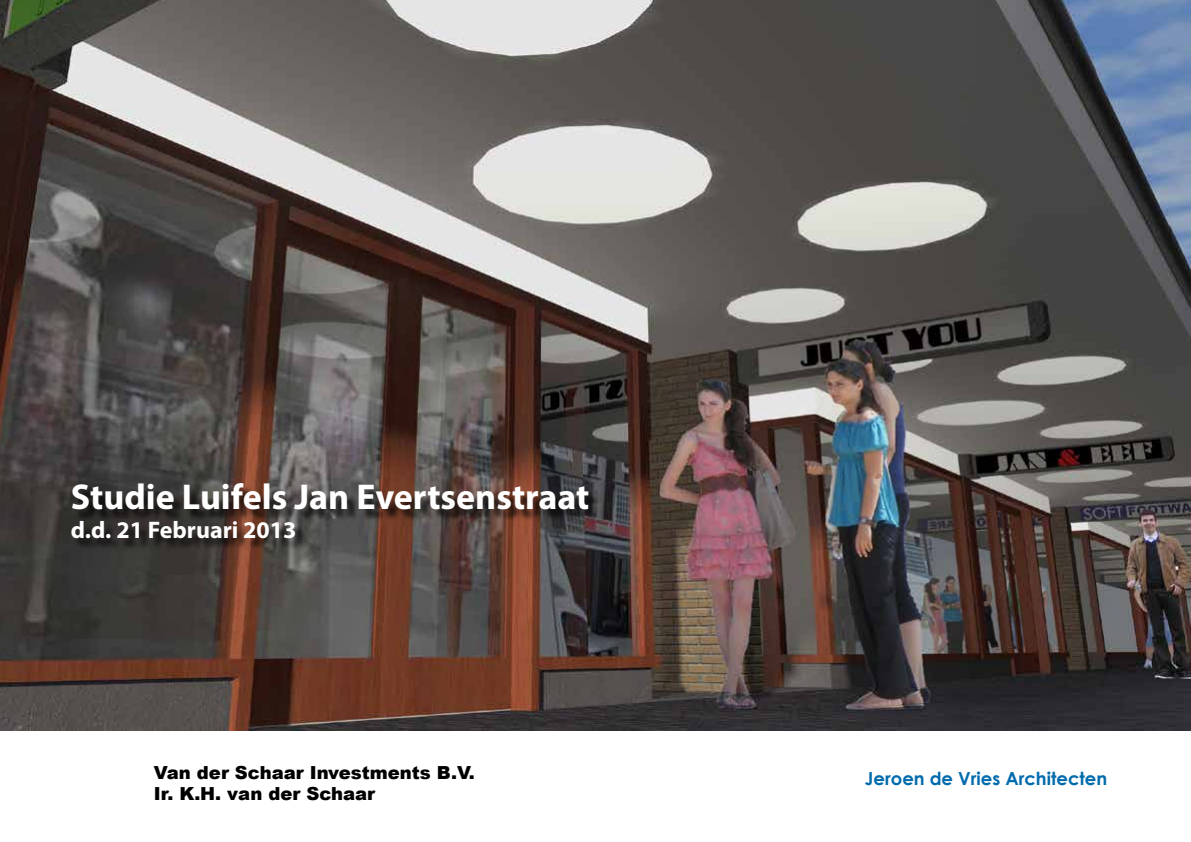
<style>
.page{position:relative;width:1191px;height:842px;background:#fff}
.page>*{position:absolute;margin:0;border:0;box-sizing:border-box;transform-origin:0 0}
.t1{font:700 36px "Myriad Pro";color:#fff}
.t2{font:700 24px "Myriad Pro";color:#fff}
.t3{font:900 18px/21.6px "Arial";color:#000}
.t4{font:700 18px "Century Gothic";color:#006bad}
</style>
<div class="page">
<img style="left:0;top:0;width:1191px;height:730px">
<div style="left:73px;top:485px;width:528px;height:65px;background:#000;opacity:.75"></div>
<h1 class="t1" style="left:71px;top:473px;width:520px">Studie Luifels Jan Evertsenstraat</h1>
<h2 class="t2" style="left:71px;top:514px;width:227px">d.d. 21 Februari 2013</h2>
<p class="t3" style="left:154px;top:762px;width:322px">Van der Schaar Investments B.V.<br>Ir. K.H. van der Schaar</p>
<p class="t4" style="left:865px;top:767px;width:244px">Jeroen de Vries Architecten</p>
</div>
